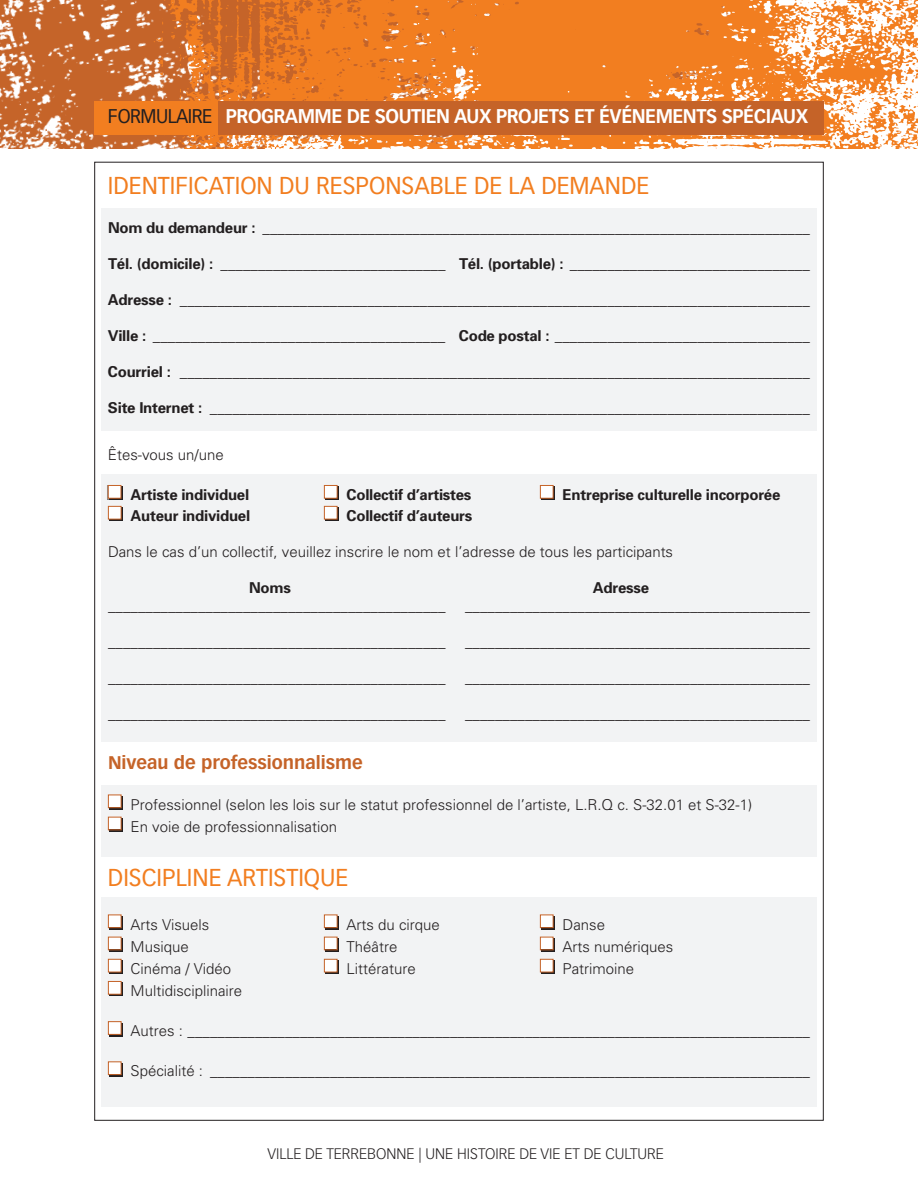
<style>
.page{position:relative;width:918px;height:1188px;background:#fff}
.page>*{position:absolute;margin:0;border:0;box-sizing:border-box;transform-origin:0 0}
.t1{font:24px "Vectora LH";color:#f27e20;scale:.96 1}
.t2{font:700 19.5px "Vectora LH";letter-spacing:-.025em;color:#fff;scale:.94 1}
.t3{font:700 18px "Vectora LH";color:#c56328}
.t4{font:300 15px/22.2px "Univers";color:#231f20}
.t5{font:700 15px "Univers";letter-spacing:-.015em;color:#231f20}
.t6{font:300 15px "Vectora LH";color:#231f20}
.s1{font-weight:400;color:#231f20}
.s2{font-weight:700}
</style>
<div class="page">
<div style="left:101px;top:208px;width:716px;height:223px;background:#f2f3f4"></div>
<div style="left:101px;top:474px;width:716px;height:268px;background:#f2f3f4"></div>
<div style="left:101px;top:785px;width:716px;height:71px;background:#f2f3f4"></div>
<div style="left:101px;top:898px;width:716px;height:209px;background:#f2f3f4"></div>
<img style="left:0;top:0;width:148px;height:148px">
<img style="left:148px;top:0;width:770px;height:148px">
<div style="left:94px;top:101px;width:730px;height:34px;background:#c56328"></div>
<div style="left:94px;top:101px;width:124px;height:34px;background:#f27e20"></div>
<div style="left:542px;top:487px;width:13px;height:13px;background:#231f20"></div>
<div style="left:541px;top:486px;width:12px;height:12px;background:#fff"></div>
<div style="left:540px;top:485px;width:14px;height:14px;border:1px solid #c56328"></div>
<div style="left:326px;top:487px;width:13px;height:13px;background:#231f20"></div>
<div style="left:325px;top:486px;width:12px;height:12px;background:#fff"></div>
<div style="left:324px;top:485px;width:14px;height:14px;border:1px solid #c56328"></div>
<svg style="left:110px;top:487px;width:13px;height:13px"></svg>
<div style="left:109px;top:486px;width:12px;height:12px;background:#fff"></div>
<div style="left:108px;top:485px;width:13px;height:14px;border:1px solid #c56328"></div>
<svg style="left:326px;top:507px;width:13px;height:14px"></svg>
<div style="left:325px;top:507px;width:12px;height:12px;background:#fff"></div>
<div style="left:324px;top:506px;width:14px;height:13px;border:1px solid #c56328"></div>
<svg style="left:110px;top:507px;width:13px;height:14px"></svg>
<div style="left:109px;top:507px;width:12px;height:12px;background:#fff"></div>
<div style="left:108px;top:506px;width:14px;height:13px;border:1px solid #c56328"></div>
<div style="left:110px;top:796px;width:13px;height:14px;background:#412b21"></div>
<div style="left:109px;top:795px;width:12px;height:12px;background:#fff"></div>
<div style="left:108px;top:795px;width:14px;height:13px;border:1px solid #c56328"></div>
<svg style="left:110px;top:818px;width:13px;height:14px"></svg>
<div style="left:109px;top:818px;width:12px;height:12px;background:#fff"></div>
<div style="left:108px;top:817px;width:14px;height:13px;border:1px solid #c56328"></div>
<div style="left:542px;top:916px;width:13px;height:14px;background:#3c2921"></div>
<div style="left:541px;top:915px;width:12px;height:12px;background:#fff"></div>
<div style="left:540px;top:915px;width:14px;height:13px;border:1px solid #c56328"></div>
<div style="left:326px;top:916px;width:13px;height:14px;background:#3c2921"></div>
<div style="left:325px;top:915px;width:12px;height:12px;background:#fff"></div>
<div style="left:324px;top:915px;width:14px;height:13px;border:1px solid #c56328"></div>
<div style="left:110px;top:916px;width:13px;height:14px;background:#3c2921"></div>
<div style="left:109px;top:915px;width:12px;height:12px;background:#fff"></div>
<div style="left:108px;top:915px;width:14px;height:13px;border:1px solid #c56328"></div>
<svg style="left:542px;top:938px;width:13px;height:14px"></svg>
<div style="left:541px;top:937px;width:12px;height:12px;background:#fff"></div>
<div style="left:540px;top:937px;width:14px;height:13px;border:1px solid #c56328"></div>
<svg style="left:326px;top:938px;width:13px;height:14px"></svg>
<div style="left:325px;top:937px;width:12px;height:12px;background:#fff"></div>
<div style="left:324px;top:937px;width:14px;height:13px;border:1px solid #c56328"></div>
<svg style="left:110px;top:938px;width:13px;height:14px"></svg>
<div style="left:109px;top:937px;width:12px;height:12px;background:#fff"></div>
<div style="left:108px;top:937px;width:14px;height:13px;border:1px solid #c56328"></div>
<svg style="left:542px;top:960px;width:13px;height:14px"></svg>
<div style="left:541px;top:960px;width:12px;height:12px;background:#fff"></div>
<div style="left:540px;top:959px;width:14px;height:13px;border:1px solid #c56328"></div>
<svg style="left:326px;top:960px;width:13px;height:14px"></svg>
<div style="left:325px;top:960px;width:12px;height:12px;background:#fff"></div>
<div style="left:324px;top:959px;width:14px;height:13px;border:1px solid #c56328"></div>
<svg style="left:110px;top:960px;width:13px;height:14px"></svg>
<div style="left:109px;top:960px;width:12px;height:12px;background:#fff"></div>
<div style="left:108px;top:959px;width:14px;height:13px;border:1px solid #c56328"></div>
<div style="left:110px;top:983px;width:13px;height:13px;background:#231f20"></div>
<div style="left:109px;top:982px;width:12px;height:12px;background:#fff"></div>
<div style="left:108px;top:981px;width:14px;height:14px;border:1px solid #c56328"></div>
<div style="left:110px;top:1023px;width:13px;height:13px;background:#231f20"></div>
<div style="left:109px;top:1022px;width:12px;height:12px;background:#fff"></div>
<div style="left:108px;top:1021px;width:14px;height:14px;border:1px solid #c56328"></div>
<svg style="left:110px;top:1063px;width:13px;height:13px"></svg>
<div style="left:109px;top:1062px;width:12px;height:12px;background:#fff"></div>
<div style="left:108px;top:1061px;width:14px;height:14px;border:1px solid #c56328"></div>
<svg style="left:108px;top:485px;width:2px;height:15px"></svg>
<h2 class="t2" style="left:108px;top:108px;width:746px"><span class="s1">FORMULAIRE</span> PROGRAMME DE SOUTIEN AUX PROJETS ET ÉVÉNEMENTS SPÉCIAUX</h2>
<h1 class="t1" style="left:108px;top:175px;width:565px">IDENTIFICATION DU RESPONSABLE DE LA DEMANDE</h1>
<p class="t4" style="left:108px;top:218px;width:703px"><span class="s2">Nom du demandeur :</span> _________________________________________________________________________</p>
<p class="t4" style="left:108px;top:254px;width:703px"><span class="s2">Tél. (domicile) :</span> ______________________________ <span class="s2">Tél. (portable) :</span> ________________________________</p>
<p class="t4" style="left:108px;top:290px;width:703px"><span class="s2">Adresse :</span> ____________________________________________________________________________________</p>
<p class="t4" style="left:108px;top:326px;width:703px"><span class="s2">Ville :</span> _______________________________________ <span class="s2">Code postal :</span> __________________________________</p>
<p class="t4" style="left:108px;top:362px;width:704px"><span class="s2">Courriel :</span> ____________________________________________________________________________________</p>
<p class="t4" style="left:108px;top:398px;width:704px"><span class="s2">Site Internet :</span> ________________________________________________________________________________</p>
<p class="t4" style="left:108px;top:445px;width:117px">Êtes-vous un/une</p>
<p class="t5" style="left:131px;top:489px;width:120px">Artiste individuel</p>
<p class="t5" style="left:347px;top:489px;width:126px">Collectif d’artistes</p>
<p class="t5" style="left:563px;top:489px;width:219px">Entreprise culturelle incorporée</p>
<p class="t5" style="left:131px;top:510px;width:121px">Auteur individuel</p>
<p class="t5" style="left:347px;top:510px;width:127px">Collectif d’auteurs</p>
<p class="t4" style="left:108px;top:542px;width:567px">Dans le cas d’un collectif, veuillez inscrire le nom et l’adresse de tous les participants</p>
<p class="t5" style="left:249px;top:582px;width:43px">Noms</p>
<p class="t5" style="left:593px;top:582px;width:58px">Adresse</p>
<p class="t4" style="left:108px;top:596px;width:339px">_____________________________________________</p>
<p class="t4" style="left:465px;top:596px;width:346px">______________________________________________</p>
<p class="t4" style="left:108px;top:632px;width:339px">_____________________________________________</p>
<p class="t4" style="left:465px;top:632px;width:346px">______________________________________________</p>
<p class="t4" style="left:108px;top:668px;width:339px">_____________________________________________</p>
<p class="t4" style="left:465px;top:668px;width:346px">______________________________________________</p>
<p class="t4" style="left:108px;top:704px;width:339px">_____________________________________________</p>
<p class="t4" style="left:465px;top:704px;width:346px">______________________________________________</p>
<p class="t3" style="left:108px;top:755px;width:256px">Niveau de professionnalisme</p>
<p class="t4" style="left:131px;top:794px;width:623px">Professionnel (selon les lois sur le statut professionnel de l’artiste, L.R.Q c. S-32.01 et S-32-1)<br>En voie de professionnalisation</p>
<h1 class="t1" style="left:108px;top:868px;width:252px">DISCIPLINE ARTISTIQUE</h1>
<p class="t4" style="left:131px;top:914px;width:80px">Arts Visuels</p>
<p class="t4" style="left:347px;top:914px;width:95px">Arts du cirque</p>
<p class="t4" style="left:563px;top:914px;width:44px">Danse</p>
<p class="t4" style="left:131px;top:937px;width:60px">Musique</p>
<p class="t4" style="left:347px;top:937px;width:52px">Théâtre</p>
<p class="t4" style="left:563px;top:937px;width:112px">Arts numériques</p>
<p class="t4" style="left:131px;top:959px;width:102px">Cinéma / Vidéo</p>
<p class="t4" style="left:347px;top:959px;width:71px">Littérature</p>
<p class="t4" style="left:563px;top:959px;width:73px">Patrimoine</p>
<p class="t4" style="left:131px;top:981px;width:113px">Multidisciplinaire</p>
<p class="t4" style="left:131px;top:1021px;width:681px">Autres : ___________________________________________________________________________________</p>
<p class="t4" style="left:131px;top:1061px;width:681px">Spécialité : ________________________________________________________________________________</p>
<p class="t6" style="left:268px;top:1147px;width:398px">VILLE DE TERREBONNE | UNE HISTOIRE DE VIE ET DE CULTURE</p>
</div>
